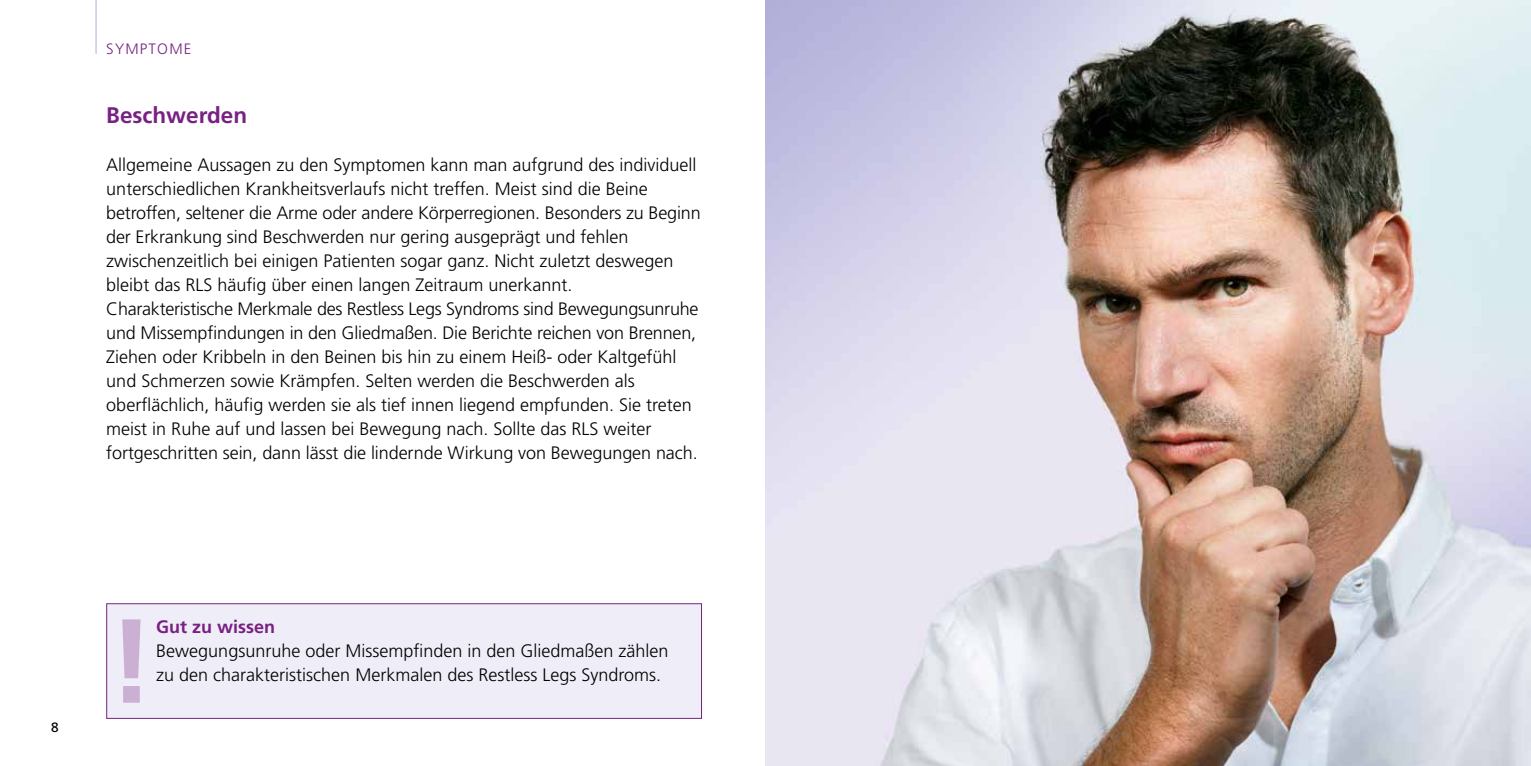
<style>
.page{position:relative;width:1531px;height:766px;background:#fff}
.page>*{position:absolute;margin:0;border:0;box-sizing:border-box;transform-origin:0 0}
.t1{font:700 22.5px "Frutiger LT Std";color:#782182}
.t2{font:300 18px/24px "Frutiger LT Std";color:#000}
.t3{font:700 18px "Frutiger LT Std";color:#782182}
.t4{font:300 15px "Frutiger LT Std";color:#782182}
.t5{font:13.5px "Frutiger LT Std";color:#000}
</style>
<div class="page">
<img style="left:765px;top:0;width:766px;height:765px">
<hr style="left:96px;top:0;width:1px;height:54px;background:#adacd7">
<div style="left:107px;top:603px;width:594px;height:115px;background:#efeef8"></div>
<div style="left:106px;top:603px;width:596px;height:115px;border:1px solid #782182"></div>
<svg style="left:122px;top:619px;width:19px;height:83px"></svg>
<p class="t4" style="left:106px;top:40px;width:30px">Sympt</p>
<p class="t4" style="left:157px;top:40px;width:23px">ome</p>
<p class="t1" style="left:106px;top:102px;width:142px">Beschwerden</p>
<p class="t2" style="left:106px;top:153px;width:596px">Allgemeine Aussagen zu den Symptomen kann man aufgrund des individuell unterschiedlichen Krankheitsverlaufs nicht treffen. Meist sind die Beine betroffen, seltener die Arme oder andere Körperregionen. Besonders zu Beginn der Erkrankung sind Beschwerden nur gering ausgeprägt und fehlen zwischenzeitlich bei einigen Patienten sogar ganz. Nicht zuletzt deswegen bleibt das RLS häufig über einen langen Zeitraum unerkannt.<br>Charakteristische Merkmale des Restless Legs Syndroms sind Bewegungsunruhe und Missempfindungen in den Gliedmaßen. Die Berichte reichen von Brennen, Ziehen oder Kribbeln in den Beinen bis hin zu einem Heiß- oder Kaltgefühl und Schmerzen sowie Krämpfen. Selten werden die Beschwerden als oberflächlich, häufig werden sie als tief innen liegend empfunden. Sie treten meist in Ruhe auf und lassen bei Bewegung nach. Sollte das RLS weiter fortgeschritten sein, dann lässt die lindernde Wirkung von Bewegungen nach.</p>
<p class="t5" style="left:51px;top:719px;width:9px">8</p>
<p class="t3" style="left:156px;top:616px;width:120px">Gut zu wissen</p>
<p class="t2" style="left:156px;top:639px;width:514px">Bewegungsunruhe oder Missempfinden in den Gliedmaßen zählen zu den charakteristischen Merkmalen des Restless Legs Syndroms.</p>
</div>
